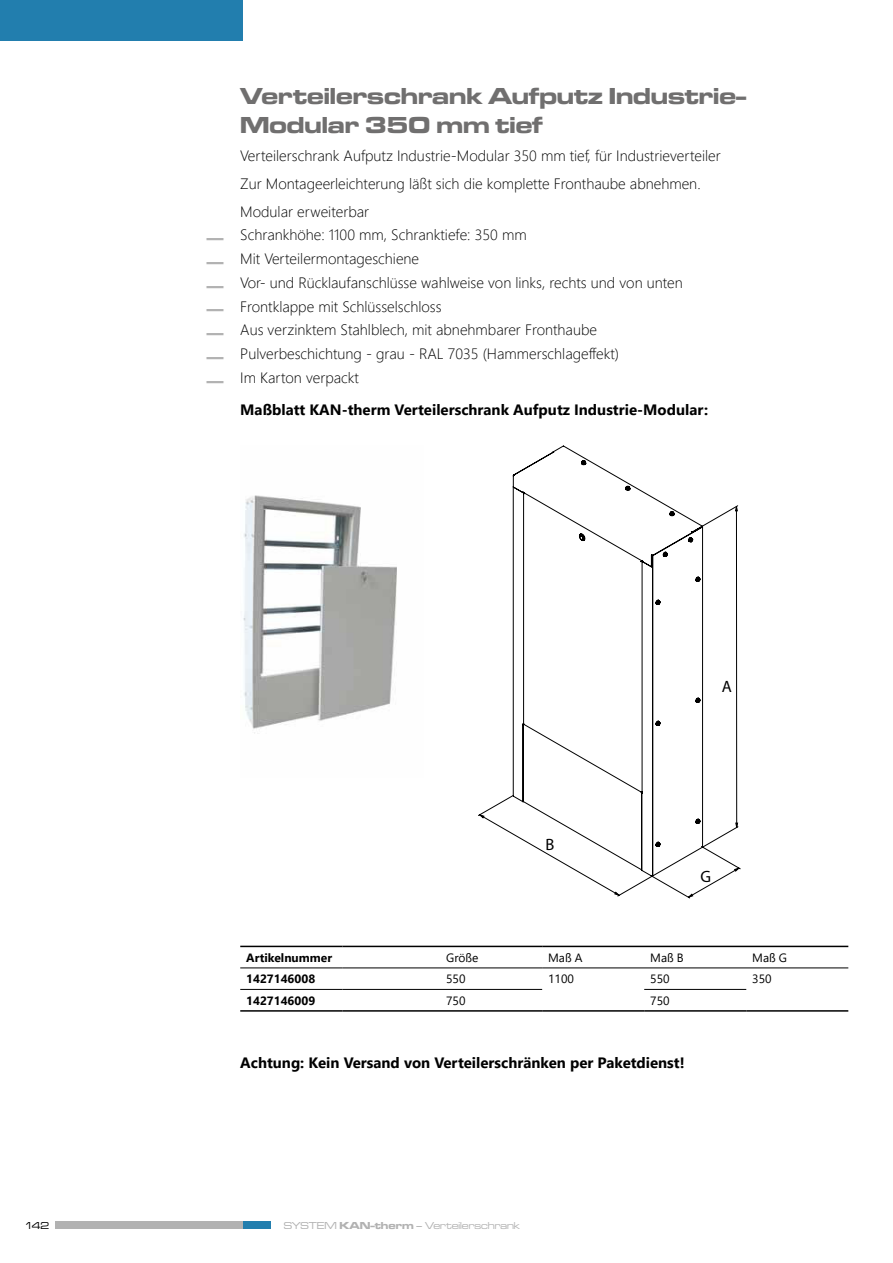
<style>
.page{position:relative;width:893px;height:1263px;background:#fff}
.page>*{position:absolute;margin:0;border:0;box-sizing:border-box;transform-origin:0 0}
.t1{font:24px/28.8px "Microgramma D Bol Ext";color:#706f6f}
.t2{font:16.5px "Myriad Pro";color:#000}
.t3{font:300 15px/28px "Segoe UI";color:#000}
.t4{font:700 15px/32.2px "Segoe UI";color:#000}
.t5{font:12px "Segoe UI";color:#000}
.t6{font:700 12px "Segoe UI";color:#000}
.t7{font:10.5px "Microgramma D Med Ext";color:#b2b2b2}
.t8{font:10.5px "Microgramma D Med Ext";color:#000}
.s1{font-family:"Microgramma D Bol Ext";font-weight:400;font-size:16.2px;color:#b2b2b2}
.s2{font-weight:300}
.s3{font-family:"Microgramma D Bol Ext"}
</style>
<div class="page">
<div style="left:0;top:0;width:242px;height:41px;background:#227eae"></div>
<div style="left:243px;top:1222px;width:28px;height:7px;background:#227eae"></div>
<div style="left:55px;top:1222px;width:187px;height:7px;background:#b2b2b2"></div>
<img style="left:243px;top:495px;width:154px;height:239px">
<svg style="left:478px;top:505px;width:262px;height:393px"></svg>
<svg style="left:480px;top:815px;width:139px;height:80px"></svg>
<svg style="left:688px;top:868px;width:51px;height:29px"></svg>
<svg style="left:736px;top:506px;width:2px;height:321px"></svg>
<svg style="left:512px;top:446px;width:191px;height:431px"></svg>
<hr style="left:240px;top:968px;width:102px;height:1px;background:#000">
<hr style="left:342px;top:968px;width:200px;height:1px;background:#000">
<hr style="left:542px;top:968px;width:306px;height:1px;background:#000">
<hr style="left:240px;top:989px;width:102px;height:1px;background:#000">
<hr style="left:342px;top:989px;width:200px;height:1px;background:#000">
<hr style="left:644px;top:989px;width:102px;height:1px;background:#000">
<hr style="left:240px;top:1010px;width:102px;height:2px;background:#000">
<hr style="left:342px;top:1010px;width:200px;height:2px;background:#000">
<hr style="left:644px;top:1010px;width:102px;height:2px;background:#000">
<hr style="left:240px;top:946px;width:102px;height:1px;background:#000">
<hr style="left:342px;top:946px;width:200px;height:1px;background:#000">
<hr style="left:542px;top:946px;width:306px;height:1px;background:#000">
<hr style="left:542px;top:1010px;width:102px;height:2px;background:#000">
<hr style="left:746px;top:1010px;width:102px;height:2px;background:#000">
<h1 class="t1" style="left:240px;top:84px;width:507px">Verteilerschrank Aufputz Industrie‑<br>Modular 350 mm tief</h1>
<p class="t3" style="left:240px;top:143px;width:482px">Verteilerschrank Aufputz Industrie-Modular 350 mm tief, für Industrieverteiler<br>Zur Montageerleichterung läßt sich die komplette Fronthaube abnehmen.<br>Modular erweiterbar</p>
<p class="t3" style="left:206px;top:223px;width:322px"><span class="s1">—</span> Schrankhöhe: 1100 mm, Schranktiefe: 350 mm</p>
<p class="t3" style="left:206px;top:246px;width:214px"><span class="s1">—</span> Mit Verteilermontageschiene</p>
<p class="t3" style="left:206px;top:270px;width:478px"><span class="s1">—</span> Vor- und Rücklaufanschlüsse wahlweise von links, rechts und von unten</p>
<p class="t3" style="left:206px;top:294px;width:237px"><span class="s1">—</span> Frontklappe mit Schlüsselschloss</p>
<p class="t3" style="left:206px;top:318px;width:392px"><span class="s1">—</span> Aus verzinktem Stahlblech, mit abnehmbarer Fronthaube</p>
<p class="t3" style="left:206px;top:338px;width:414px"><span class="s1">—</span> Pulverbeschichtung - grau - RAL 7035 (Hammerschlageffekt)</p>
<p class="t4" style="left:240px;top:363px;width:469px;text-indent:-34px"><span class="s1">—</span> <span class="s2">Im Karton verpackt<br></span>Maßblatt KAN-therm Verteilerschrank Aufputz Industrie-Modular:</p>
<p class="t2" style="left:545px;top:834px;width:10px">B</p>
<p class="t2" style="left:722px;top:676px;width:12px">A</p>
<p class="t2" style="left:701px;top:866px;width:12px">G</p>
<p class="t6" style="left:246px;top:952px;width:87px">Artikelnummer</p>
<p class="t5" style="left:446px;top:952px;width:34px">Größe</p>
<p class="t5" style="left:548px;top:946px;width:36px">Maß A</p>
<p class="t5" style="left:650px;top:946px;width:35px">Maß B</p>
<p class="t5" style="left:752px;top:946px;width:36px">Maß G</p>
<p class="t6" style="left:246px;top:974px;width:70px">1427146008</p>
<p class="t5" style="left:446px;top:974px;width:21px">550</p>
<p class="t5" style="left:548px;top:974px;width:27px">1100</p>
<p class="t5" style="left:650px;top:974px;width:21px">550</p>
<p class="t5" style="left:752px;top:974px;width:21px">350</p>
<p class="t6" style="left:246px;top:995px;width:70px">1427146009</p>
<p class="t5" style="left:446px;top:995px;width:21px">750</p>
<p class="t5" style="left:650px;top:995px;width:21px">750</p>
<p class="t4" style="left:240px;top:1048px;width:446px">Achtung: Kein Versand von Verteilerschränken per Paketdienst!</p>
<p class="t8" style="left:24px;top:1219px;width:26px">142</p>
<p class="t7" style="left:284px;top:1219px;width:238px">SYSTEM <span class="s3">KAN-therm</span> – Verteilerschrank</p>
</div>
